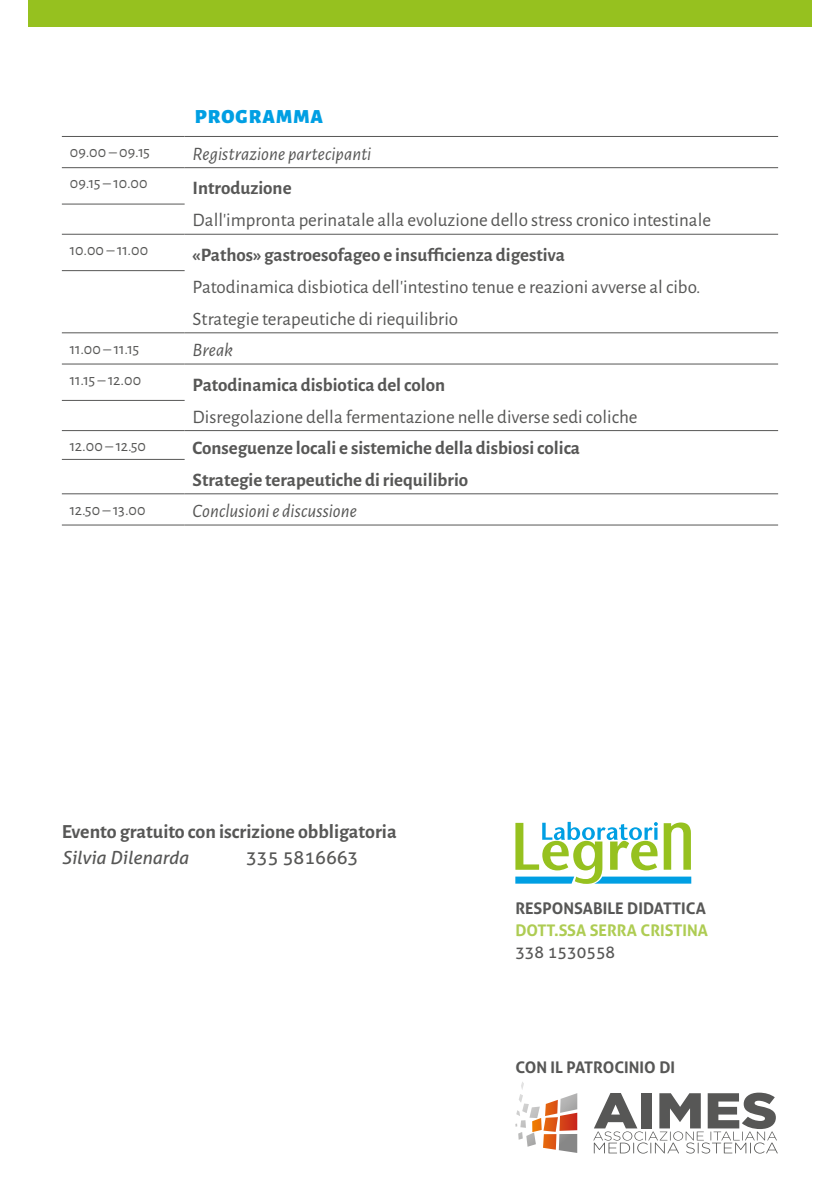
<style>
.page{position:relative;width:840px;height:1191px;background:#fff}
.page>*{position:absolute;margin:0;border:0;box-sizing:border-box;transform-origin:0 0}
.t1{font:700 20px "Alegreya Sans";color:#575756}
.t2{font:900 20px "Alegreya Sans";letter-spacing:.055em;color:#009fe3}
.descrizione_attività{font:19px "Alegreya Sans";color:#575756}
.descrizione_attività-2{font:700 19px "Alegreya Sans";color:#575756}
.t3{font:italic 19px "Alegreya Sans";color:#575756}
.Segreteria_organizzativa{font:italic 18px "Aller";color:#575756}
.Segreteria_organizzativa-2{font:18px "Aller";color:#575756}
.t4{font:16px "Alegreya Sans";letter-spacing:-.01em;color:#575756}
.t5{font:700 16px "Aller";color:#575756}
.t6{font:700 16px/22px "Aller";color:#aecc53}
.s1{font-weight:400;color:#575756}
</style>
<div class="page">
<div style="left:28px;top:0;width:783px;height:26px;background:#96c11f"></div>
<hr style="left:62px;top:136px;width:122px;height:1px;background:#575756">
<hr style="left:184px;top:136px;width:593px;height:1px;background:#575756">
<hr style="left:62px;top:167px;width:122px;height:1px;background:#575756">
<hr style="left:62px;top:234px;width:122px;height:1px;background:#575756">
<hr style="left:62px;top:364px;width:122px;height:1px;background:#575756">
<hr style="left:184px;top:167px;width:593px;height:1px;background:#575756">
<hr style="left:184px;top:234px;width:593px;height:1px;background:#575756">
<hr style="left:184px;top:364px;width:593px;height:1px;background:#575756">
<hr style="left:62px;top:204px;width:122px;height:1px;background:#575756">
<hr style="left:62px;top:270px;width:122px;height:1px;background:#575756">
<hr style="left:62px;top:400px;width:122px;height:1px;background:#575756">
<hr style="left:62px;top:493px;width:122px;height:1px;background:#575756">
<hr style="left:184px;top:493px;width:593px;height:1px;background:#575756">
<hr style="left:62px;top:524px;width:122px;height:1px;background:#575756">
<hr style="left:184px;top:524px;width:593px;height:1px;background:#575756">
<hr style="left:62px;top:332px;width:122px;height:1px;background:#575756">
<hr style="left:184px;top:332px;width:593px;height:1px;background:#575756">
<hr style="left:62px;top:430px;width:122px;height:1px;background:#575756">
<hr style="left:184px;top:430px;width:593px;height:1px;background:#575756">
<hr style="left:62px;top:459px;width:122px;height:1px;background:#575756">
<svg style="left:515px;top:1082px;width:62px;height:71px"></svg>
<svg style="left:593px;top:1092px;width:184px;height:61px"></svg>
<svg style="left:515px;top:822px;width:176px;height:62px"></svg>
<p class="t2" style="left:195px;top:101px;width:130px">PROGRAMMA</p>
<p class="t4" style="left:70px;top:141px;width:82px">09.00 – 09.15</p>
<p class="t3" style="left:192px;top:141px;width:180px">Registrazione partecipanti</p>
<p class="t4" style="left:70px;top:172px;width:79px">09.15 – 10.00</p>
<p class="descrizione_attività-2" style="left:192px;top:174px;width:100px">Introduzione</p>
<p class="descrizione_attività" style="left:192px;top:207px;width:519px">Dall’impronta perinatale alla evoluzione dello stress cronico intestinale</p>
<p class="t4" style="left:70px;top:239px;width:80px">10.00 – 11.00</p>
<p class="descrizione_attività-2" style="left:192px;top:241px;width:373px">«Pathos» gastroesofageo e insufficienza digestiva</p>
<p class="descrizione_attività" style="left:192px;top:274px;width:509px">Patodinamica disbiotica dell’intestino tenue e reazioni avverse al cibo.</p>
<p class="descrizione_attività" style="left:192px;top:306px;width:267px">Strategie terapeutiche di riequilibrio</p>
<p class="t4" style="left:70px;top:338px;width:71px">11.00 – 11.15</p>
<p class="t3" style="left:192px;top:337px;width:42px">Break</p>
<p class="t4" style="left:70px;top:369px;width:73px">11.15 – 12.00</p>
<p class="descrizione_attività-2" style="left:192px;top:370px;width:254px">Patodinamica disbiotica del colon</p>
<p class="descrizione_attività" style="left:192px;top:403px;width:446px">Disregolazione della fermentazione nelle diverse sedi coliche</p>
<p class="t4" style="left:70px;top:435px;width:78px">12.00 – 12.50</p>
<p class="descrizione_attività-2" style="left:192px;top:434px;width:388px">Conseguenze locali e sistemiche della disbiosi colica</p>
<p class="descrizione_attività-2" style="left:192px;top:466px;width:277px">Strategie terapeutiche di riequilibrio</p>
<p class="t4" style="left:70px;top:498px;width:77px">12.50 – 13.00</p>
<p class="t3" style="left:192px;top:498px;width:166px">Conclusioni e discussione</p>
<p class="t1" style="left:62px;top:817px;width:336px">Evento gratuito con iscrizione obbligatoria</p>
<p class="Segreteria_organizzativa" style="left:62px;top:847px;width:128px">Silvia Dilenarda</p>
<p class="Segreteria_organizzativa-2" style="left:246px;top:847px;width:114px">335 5816663</p>
<p class="t5" style="left:515px;top:898px;width:192px">RESPONSABILE DIDATTICA</p>
<p class="t6" style="left:515px;top:919px;width:194px">DOTT.SSA SERRA CRISTINA<br><span class="s1">338 1530558</span></p>
<p class="t5" style="left:515px;top:1057px;width:161px">CON IL PATROCINIO DI</p>
</div>
